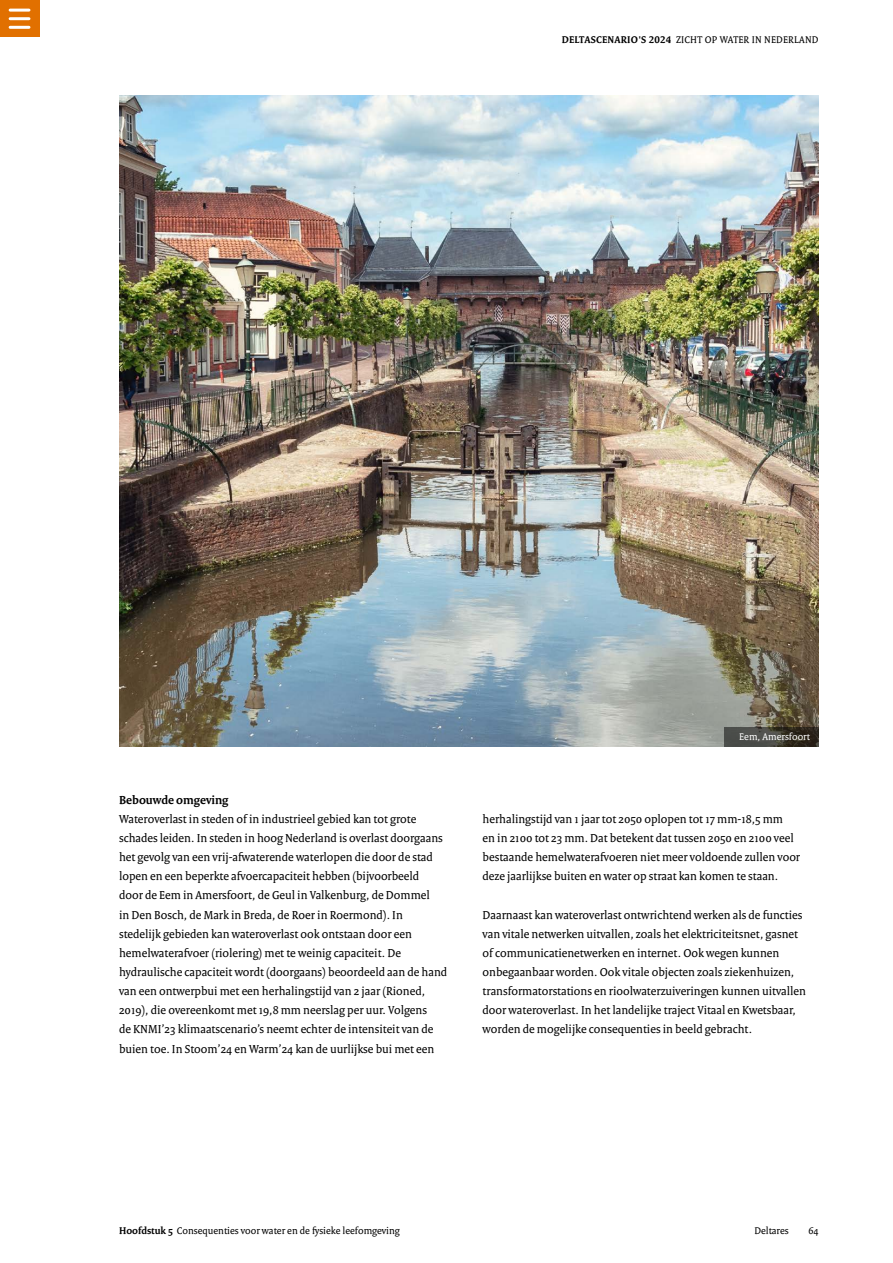
<style>
.page{position:relative;width:893px;height:1263px;background:#fff}
.page>*{position:absolute;margin:0;border:0;box-sizing:border-box;transform-origin:0 0}
.t1{font:12.45px/19.2px "Rijksoverheid Serif";color:#000}
.t2{font:700 12.45px "Rijksoverheid Serif";color:#000}
.t3{font:10.5px "Rijksoverheid Serif";color:#000}
.t4{font:10.5px "Rijksoverheid Serif";letter-spacing:.02em;color:#000}
.t5{font:10.5px "Rijksoverheid Serif";color:#fff}
.s1{font-weight:700}
</style>
<div class="page">
<img style="left:119px;top:96px;width:700px;height:650px">
<svg style="left:724px;top:727px;width:95px;height:19px"></svg>
<div style="left:0;top:0;width:39px;height:37px;background:#e17000"></div>
<hr style="left:10px;top:9px;width:19px;height:3px;background:#fff">
<hr style="left:10px;top:17px;width:19px;height:3px;background:#fff">
<hr style="left:10px;top:26px;width:19px;height:3px;background:#fff">
<p class="t4" style="left:562px;top:34px;width:258px"><span class="s1">DELTASCENARIO'S 2024</span> ZICHT OP WATER IN NEDERLAND</p>
<p class="t2" style="left:119px;top:792px;width:111px">Bebouwde omgeving</p>
<p class="t1" style="left:119px;top:809px;width:330px">Wateroverlast in steden of in industrieel gebied kan tot grote schades leiden. In steden in hoog Nederland is overlast doorgaans het gevolg van een vrij-afwaterende waterlopen die door de stad lopen en een beperkte afvoercapaciteit hebben (bijvoorbeeld<br>door de Eem in Amersfoort, de Geul in Valkenburg, de Dommel<br>in Den Bosch, de Mark in Breda, de Roer in Roermond). In stedelijk gebieden kan wateroverlast ook ontstaan door een hemelwaterafvoer (riolering) met te weinig capaciteit. De hydraulische capaciteit wordt (doorgaans) beoordeeld aan de hand van een ontwerpbui met een herhalingstijd van 2 jaar (Rioned, 2019), die overeenkomt met 19,8 mm neerslag per uur. Volgens<br>de KNMI’23 klimaatscenario’s neemt echter de intensiteit van de buien toe. In Stoom’24 en Warm’24 kan de uurlijkse bui met een</p>
<p class="t5" style="left:739px;top:730px;width:72px">Eem, Amersfoort</p>
<p class="t1" style="left:483px;top:809px;width:319px">herhalingstijd van 1 jaar tot 2050 oplopen tot 17 mm-18,5 mm<br>en in 2100 tot 23 mm. Dat betekent dat tussen 2050 en 2100 veel bestaande hemelwaterafvoeren niet meer voldoende zullen voor deze jaarlijkse buiten en water op straat kan komen te staan.</p>
<p class="t1" style="left:483px;top:905px;width:325px">Daarnaast kan wateroverlast ontwrichtend werken als de functies van vitale netwerken uitvallen, zoals het elektriciteitsnet, gasnet of communicatienetwerken en internet. Ook wegen kunnen onbegaanbaar worden. Ook vitale objecten zoals ziekenhuizen, transformatorstations en rioolwaterzuiveringen kunnen uitvallen door wateroverlast. In het landelijke traject Vitaal en Kwetsbaar, worden de mogelijke consequenties in beeld gebracht.</p>
<p class="t3" style="left:119px;top:1224px;width:282px"><span class="s1">Hoofdstuk 5</span> Consequenties voor water en de fysieke leefomgeving</p>
<p class="t3" style="left:754px;top:1224px;width:36px">Deltares</p>
<p class="t3" style="left:808px;top:1224px;width:12px">64</p>
</div>
